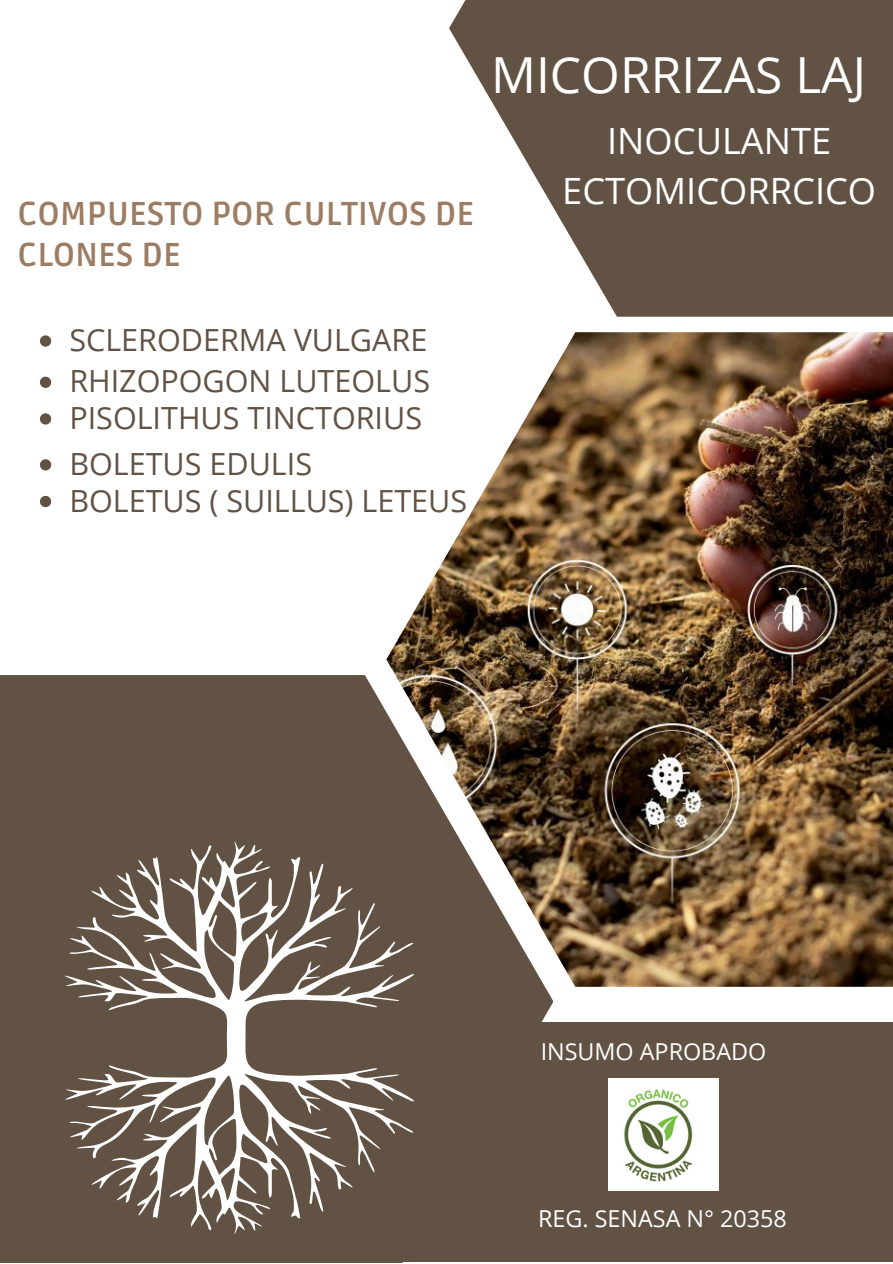
<style>
.page{position:relative;width:893px;height:1264px;background:#fff}
.page>*{position:absolute;margin:0;border:0;box-sizing:border-box;transform-origin:0 0}
.t1{font:49.65px "Open Sans";color:#fff}
.t2{font:36.15px/50.2px "Open Sans";color:#fff;text-align:center}
.t3{font:700 33px/40.5px "Ruda";color:#9c7d63}
.t4{font:30.45px/41.2px "Open Sans";color:#625244}
.t5{font:23.25px "Open Sans";color:#fff}
</style>
<div class="page">
<img style="left:386px;top:332px;width:506px;height:654px">
<div style="left:0;top:1022px;width:892px;height:239px;background:#625244"></div>
<svg style="left:0;top:675px;width:553px;height:587px;fill:#625244"></svg>
<svg style="left:449px;top:0;width:443px;height:317px;fill:#625244"></svg>
<svg style="left:59px;top:841px;width:357px;height:392px"></svg>
<img style="left:608px;top:1078px;width:111px;height:112px">
<svg style="left:40px;top:335px;width:11px;height:11px"></svg>
<svg style="left:40px;top:376px;width:11px;height:12px"></svg>
<svg style="left:40px;top:413px;width:11px;height:11px"></svg>
<svg style="left:40px;top:496px;width:11px;height:11px"></svg>
<svg style="left:40px;top:459px;width:11px;height:11px"></svg>
<p class="t3" style="left:17px;top:195px;width:458px">COMPUESTO POR CULTIVOS DE<br>CLONES DE</p>
<h1 class="t1" style="left:491px;top:39px;width:376px">MICORRIZAS LAJ</h1>
<p class="t2" style="left:562px;top:114px;width:315px">INOCULANTE<br>ECTOMICORRCICO</p>
<p class="t4" style="left:69px;top:319px;width:362px">SCLERODERMA VULGARE<br>RHIZOPOGON LUTEOLUS</p>
<p class="t4" style="left:69px;top:396px;width:354px">PISOLITHUS TINCTORIUS</p>
<p class="t4" style="left:69px;top:442px;width:244px">BOLETUS EDULIS</p>
<p class="t4" style="left:69px;top:479px;width:399px">BOLETUS ( SUILLUS) LETEUS</p>
<p class="t5" style="left:540px;top:1035px;width:227px">INSUMO APROBADO</p>
<p class="t5" style="left:538px;top:1202px;width:250px">REG. SENASA N° 20358</p>
</div>
